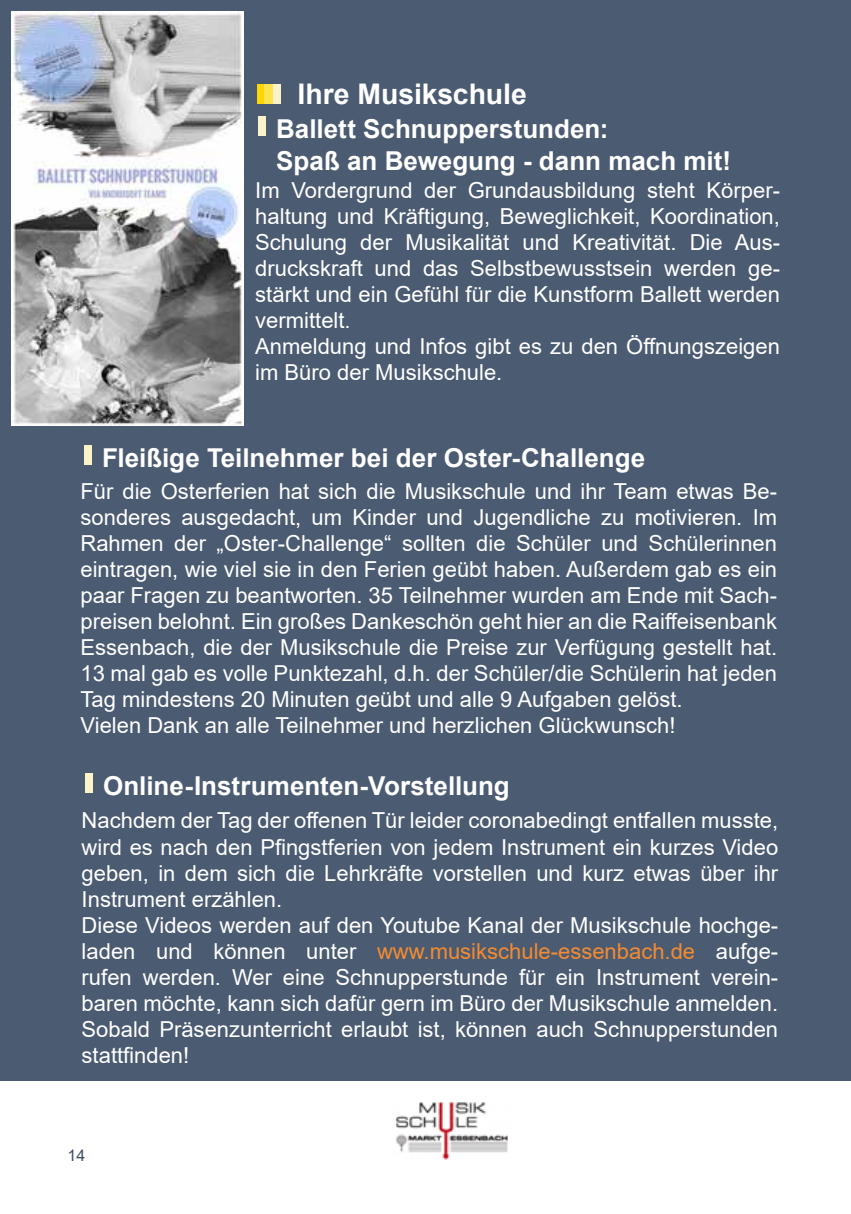
<style>
.page{position:relative;width:851px;height:1214px;background:#fff}
.page>*{position:absolute;margin:0;border:0;box-sizing:border-box;transform-origin:0 0}
.t1{font:700 28.4px "Arial";color:#fff}
.t2{font:700 26px/31.2px "Arial";color:#fff}
.t3{font:22px/26px "Arial";color:#fff}
.t4{font:16px "Arial";color:#3d4e62}
.s1{color:#f28b32}
</style>
<div class="page">
<div style="left:0;top:0;width:850px;height:1212px;background:#4b5b71"></div>
<div style="left:0;top:1081px;width:850px;height:132px;background:#fff"></div>
<div style="left:259px;top:84px;width:22px;height:19px;background:#fbf4ca"></div>
<div style="left:259px;top:84px;width:13px;height:19px;background:#ffe34f"></div>
<div style="left:257px;top:84px;width:7px;height:19px;background:#fed700"></div>
<img style="left:396px;top:1102px;width:112px;height:58px">
<div style="left:258px;top:117px;width:8px;height:19px;background:#fbf4ca"></div>
<div style="left:84px;top:445px;width:8px;height:19px;background:#fbf4ca"></div>
<div style="left:86px;top:773px;width:7px;height:19px;background:#fbf4ca"></div>
<img style="left:11px;top:12px;width:233px;height:413px">
<p class="t1" style="left:297px;top:74px;width:231px">Ihre Musikschule</p>
<p class="t2" style="left:276px;top:114px;width:456px">Ballett Schnupperstunden:<br>Spaß an Bewegung - dann mach mit!</p>
<p class="t3" style="left:255px;top:177px;width:526px">Im Vordergrund der Grundausbildung steht Körper&shy;haltung und Kräftigung, Beweglichkeit, Koordination, Schulung der Musikalität und Kreativität. Die Aus&shy;druckskraft und das Selbstbewusstsein werden ge&shy;stärkt und ein Gefühl für die Kunstform Ballett werden vermittelt.<br>Anmeldung und Infos gibt es zu den Öffnungszeigen im Büro der Musikschule.</p>
<p class="t2" style="left:102px;top:442px;width:544px">Fleißige Teilnehmer bei der Oster-Challenge</p>
<p class="t3" style="left:80px;top:478px;width:698px">Für die Osterferien hat sich die Musikschule und ihr Team etwas Be&shy;sonderes ausgedacht, um Kinder und Jugendliche zu motivieren. Im Rahmen der „Oster-Challenge“ sollten die Schüler und Schülerinnen eintragen, wie viel sie in den Ferien geübt haben. Außerdem gab es ein paar Fragen zu beantworten. 35 Teilnehmer wurden am Ende mit Sach&shy;preisen belohnt. Ein großes Dankeschön geht hier an die Raiffeisenbank Essenbach, die der Musikschule die Preise zur Verfügung gestellt hat.<br>13 mal gab es volle Punktezahl, d.h. der Schüler/die Schülerin hat jeden Tag mindestens 20 Minuten geübt und alle 9 Aufgaben gelöst.<br>Vielen Dank an alle Teilnehmer und herzlichen Glückwunsch!</p>
<p class="t2" style="left:103px;top:770px;width:408px">Online-Instrumenten-Vorstellung</p>
<p class="t3" style="left:82px;top:807px;width:698px">Nachdem der Tag der offenen Tür leider coronabedingt entfallen musste, wird es nach den Pfingstferien von jedem Instrument ein kurzes Video geben, in dem sich die Lehrkräfte vorstellen und kurz etwas über ihr Instrument erzählen.<br>Diese Videos werden auf den Youtube Kanal der Musikschule hochge&shy;laden und können unter <span class="s1">www.musikschule-essenbach.de</span> aufge&shy;rufen werden. Wer eine Schnupperstunde für ein Instrument verein&shy;baren möchte, kann sich dafür gern im Büro der Musikschule anmelden.<br>Sobald Präsenzunterricht erlaubt ist, können auch Schnupperstunden stattfinden!</p>
<p class="t4" style="left:67px;top:1143px;width:19px">14</p>
</div>
